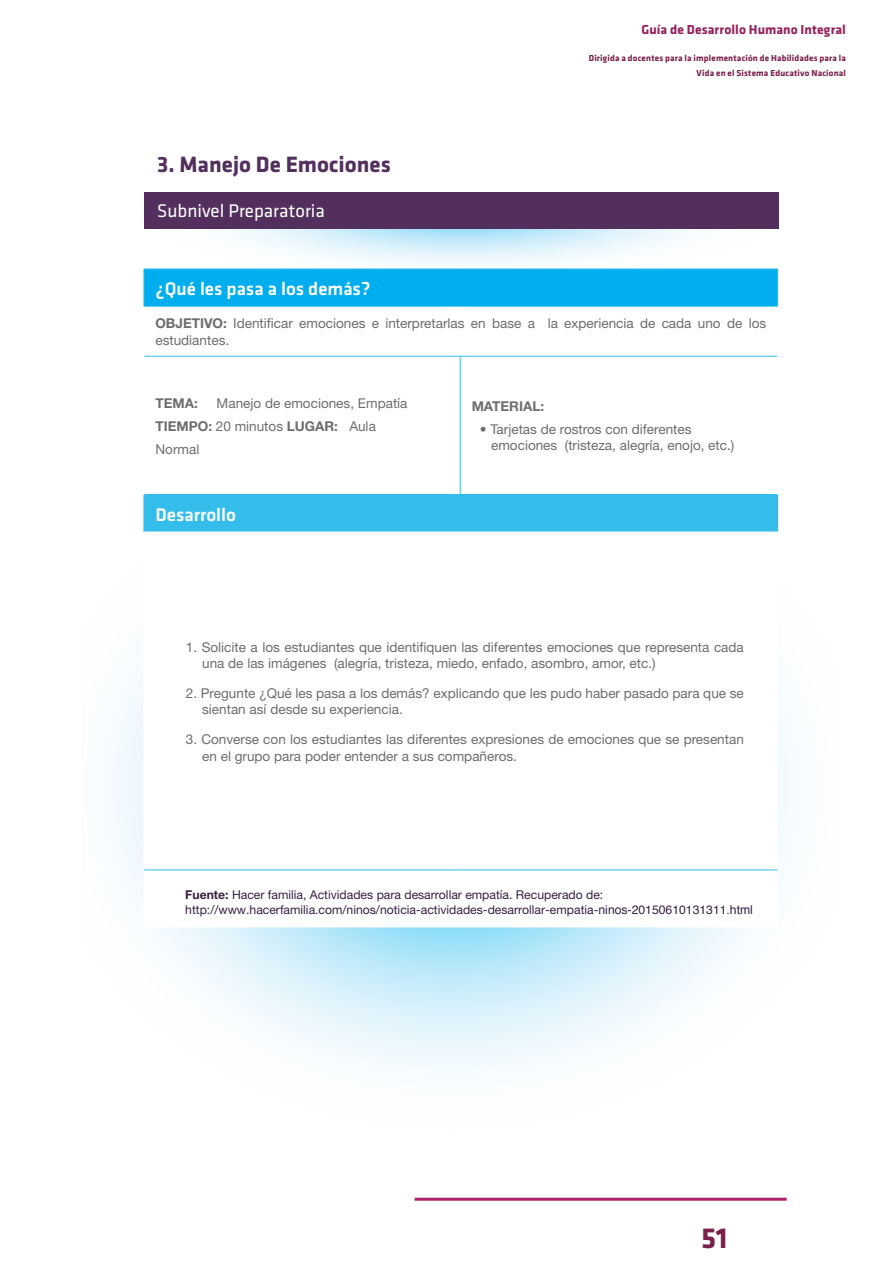
<style>
.page{position:relative;width:893px;height:1263px;background:#fff}
.page>*{position:absolute;margin:0;border:0;box-sizing:border-box;transform-origin:0 0}
.t1{font:700 30px "Klavika";color:#7b204b}
.t2{font:700 22.95px "Klavika";color:#532f5d}
.t3{font:500 18.9px "Klavika";color:#fff}
.t4{font:18.9px "Klavika";color:#fff}
.t5{font:13.5px/16.2px "Helvetica Neue";color:#6c6d70}
.t6{font:700 13.5px "Klavika";letter-spacing:.005em;color:#96215a}
.t7{font:700 13.5px "Helvetica Neue";color:#6c6d70}
.t8{font:12.15px/15px "Helvetica Neue";color:#372042}
.t9{font:700 9px/15px "Klavika";letter-spacing:.02em;color:#7b204b;text-align:right}
.s1{font-weight:700}
.s2{font-family:"Helvetica"}
</style>
<div class="page">
<hr style="left:415px;top:1198px;width:372px;height:3px;background:#ad2167">
<svg style="left:151px;top:229px;width:619px;height:40px"></svg>
<svg style="left:113px;top:673px;width:677px;height:395px"></svg>
<div style="left:144px;top:269px;width:634px;height:37px;background:#00aeef"></div>
<svg style="left:145px;top:355px;width:632px;height:572px"></svg>
<div style="left:144px;top:495px;width:634px;height:37px;background:#34bdeb"></div>
<hr style="left:144px;top:269px;width:316px;height:1px;background:#34bdeb">
<hr style="left:144px;top:269px;width:1px;height:37px;background:#34bdeb">
<hr style="left:460px;top:269px;width:318px;height:1px;background:#34bdeb">
<hr style="left:777px;top:269px;width:1px;height:37px;background:#34bdeb">
<hr style="left:144px;top:306px;width:316px;height:1px;background:#34bdeb">
<hr style="left:460px;top:306px;width:318px;height:1px;background:#34bdeb">
<hr style="left:144px;top:356px;width:316px;height:1px;background:#34bdeb">
<hr style="left:460px;top:356px;width:317px;height:1px;background:#34bdeb">
<hr style="left:460px;top:356px;width:1px;height:139px;background:#34bdeb">
<hr style="left:144px;top:494px;width:316px;height:1px;background:#34bdeb">
<hr style="left:460px;top:494px;width:318px;height:1px;background:#34bdeb">
<hr style="left:144px;top:532px;width:316px;height:1px;background:#fff">
<hr style="left:144px;top:532px;width:1px;height:338px;background:#fff">
<hr style="left:460px;top:532px;width:318px;height:1px;background:#fff">
<hr style="left:777px;top:532px;width:1px;height:338px;background:#fff">
<hr style="left:144px;top:870px;width:1px;height:57px;background:#fff">
<hr style="left:777px;top:870px;width:1px;height:57px;background:#fff">
<hr style="left:144px;top:927px;width:316px;height:1px;background:#fff">
<hr style="left:460px;top:927px;width:318px;height:1px;background:#fff">
<hr style="left:144px;top:306px;width:1px;height:50px;background:#fff">
<hr style="left:777px;top:306px;width:1px;height:50px;background:#fff">
<hr style="left:144px;top:356px;width:1px;height:139px;background:#fff">
<hr style="left:777px;top:356px;width:1px;height:139px;background:#fff">
<hr style="left:144px;top:870px;width:316px;height:1px;background:#34bdeb">
<hr style="left:460px;top:870px;width:317px;height:1px;background:#34bdeb">
<div style="left:144px;top:192px;width:634px;height:37px;background:#532f5d"></div>
<p class="t2" style="left:157px;top:152px;width:235px">3. Manejo De Emociones</p>
<p class="t4" style="left:157px;top:201px;width:169px">Subnivel Preparatoria</p>
<p class="t6" style="left:642px;top:22px;width:206px">Guía de Desarrollo Humano Integral</p>
<p class="t9" style="left:589px;top:50px;width:259px">Dirigida a docentes para la implementación de Habilidades para la<br>Vida en el Sistema Educativo Nacional</p>
<p class="t3" style="left:155px;top:278px;width:216px">¿Qué les pasa a los demás?</p>
<p class="t5" style="left:155px;top:315px;width:612px"><span class="s1">OBJETIVO:</span> Identificar emociones e interpretarlas en base a la experiencia de cada uno de los estudiantes.</p>
<p class="t5" style="left:155px;top:391px;width:254px;line-height:23.1px;text-indent:61px">Manejo de emociones, Empatía<br><span class="s1">TIEMPO:</span> 20 minutos <span class="s1">LUGAR:</span> Aula<br>Normal</p>
<p class="t7" style="left:472px;top:398px;width:74px">MATERIAL:</p>
<p class="t7" style="left:155px;top:395px;width:44px">TEMA:</p>
<p class="t5" style="left:491px;top:421px;width:245px;text-indent:-11px">• Tarjetas de rostros con diferentes emociones (tristeza, alegría, enojo, etc.)</p>
<p class="t3" style="left:155px;top:504px;width:82px">Desarrollo</p>
<p class="t5" style="left:202px;top:639px;width:543px;text-indent:-16px">1. Solicite a los estudiantes que identifiquen las diferentes emociones que representa cada una de las imágenes (alegría, tristeza, miedo, enfado, asombro, amor, etc.)</p>
<p class="t5" style="left:202px;top:685px;width:543px;text-indent:-16px">2. Pregunte ¿Qué les pasa a los demás? explicando que les pudo haber pasado para que se sientan así desde su experiencia.</p>
<p class="t5" style="left:202px;top:731px;width:543px;text-indent:-16px">3. Converse con los estudiantes las diferentes expresiones de emociones que se presentan en el grupo para poder entender a sus compañeros.</p>
<p class="t8" style="left:185px;top:887px;width:569px"><span class="s1">Fuente:</span> Hacer familia, Actividades para desarrollar empatía. Recuperado de: http://www.hacerfamilia.com/ninos/noticia-actividades-desarrollar-empatia-<span class="s2">ninos-20150610131311.html</span></p>
<h1 class="t1" style="left:701px;top:1222px;width:28px">51</h1>
</div>
